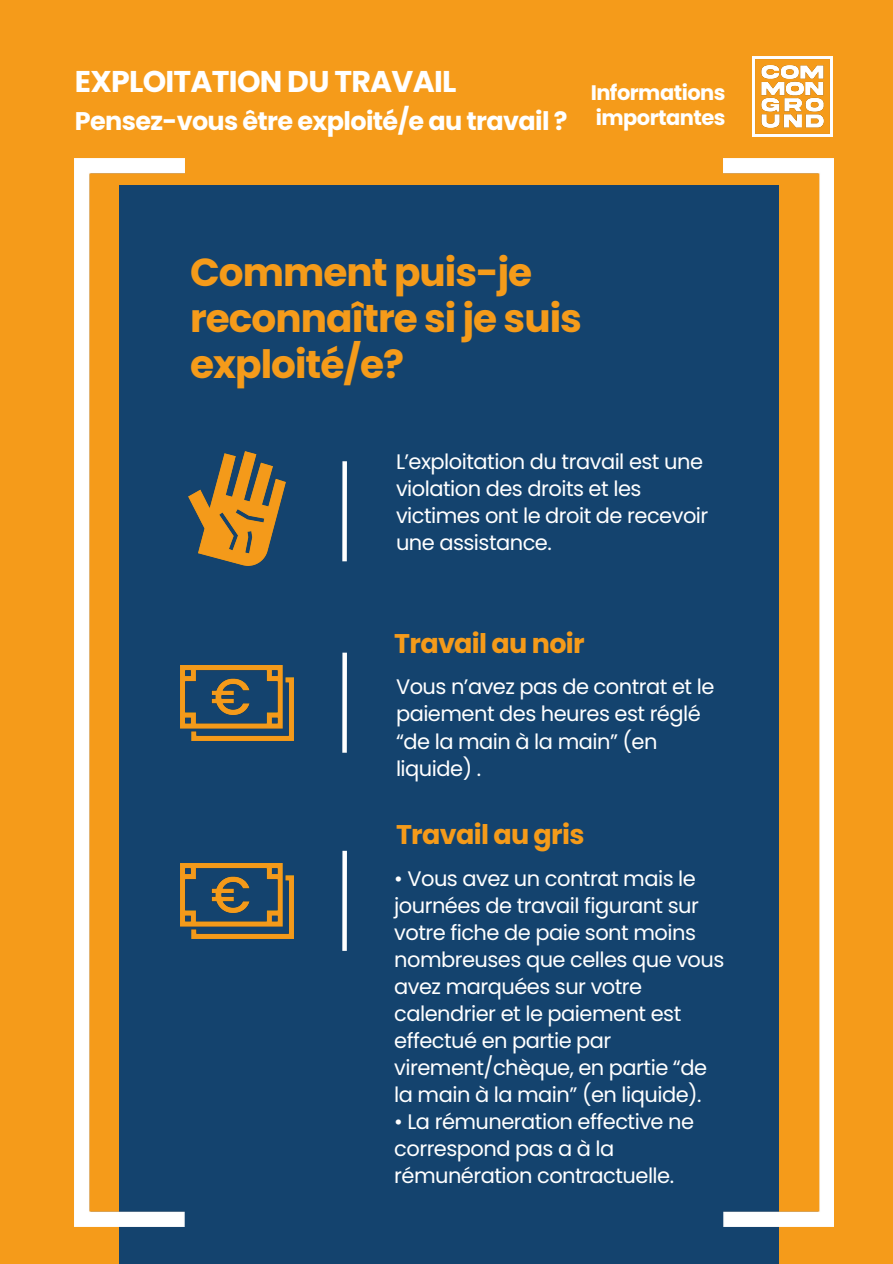
<style>
.page{position:relative;width:893px;height:1264px;background:#fff}
.page>*{position:absolute;margin:0;border:0;box-sizing:border-box;transform-origin:0 0}
.t1{font:700 39px/46.2px "Poppins";letter-spacing:-.025em;color:#f59b1a}
.t2{font:700 30px "Poppins";letter-spacing:-.025em;color:#fff}
.t3{font:700 27px "Poppins";letter-spacing:-.025em;color:#f59b1a}
.t4{font:700 25.5px "Poppins";letter-spacing:-.025em;color:#fff}
.t5{font:21px/27px "Poppins";letter-spacing:-.025em;color:#fff}
.t6{font:700 21px/24.8px "Poppins";letter-spacing:-.025em;color:#fff}
</style>
<div class="page">
<div style="left:0;top:0;width:892px;height:1263px;background:#f59b1a"></div>
<img style="left:752px;top:57px;width:80px;height:79px">
<div style="left:119px;top:185px;width:659px;height:1078px;background:#14436e"></div>
<div style="left:342px;top:461px;width:5px;height:100px;background:#fff"></div>
<div style="left:342px;top:652px;width:5px;height:100px;background:#fff"></div>
<div style="left:342px;top:850px;width:5px;height:100px;background:#fff"></div>
<img style="left:188px;top:451px;width:97px;height:114px">
<img style="left:185px;top:665px;width:108px;height:75px">
<img style="left:185px;top:864px;width:108px;height:74px">
<img style="left:74px;top:158px;width:111px;height:1068px">
<img style="left:723px;top:158px;width:110px;height:1068px">
<h3 class="t2" style="left:75px;top:61px;width:383px">EXPLOITATION DU TRAVAIL</h3>
<p class="t4" style="left:75px;top:103px;width:494px">Pensez-vous être exploité/e au travail ?</p>
<p class="t6" style="left:590px;top:81px;width:136px">Informations importantes</p>
<p class="t1" style="left:190px;top:249px;width:393px">Comment puis-je reconnaître si je suis exploité/e?</p>
<p class="t5" style="left:396px;top:448px;width:314px">L’exploitation du travail est une violation des droits et les victimes ont le droit de recevoir une assistance.</p>
<h3 class="t3" style="left:394px;top:624px;width:192px">Travail au noir</h3>
<p class="t5" style="left:396px;top:673px;width:320px">Vous n’avez pas de contrat et le paiement des heures est réglé “de la main à la main” (en liquide) .</p>
<p class="t3" style="left:396px;top:815px;width:190px">Travail au gris</p>
<h1 class="t5" style="left:394px;top:865px;width:331px">• Vous avez un contrat mais le journées de travail figurant sur votre fiche de paie sont moins nombreuses que celles que vous avez marquées sur votre calendrier et le paiement est effectué en partie par virement/chèque, en partie “de la main à la main” (en liquide).</h1>
<p class="t5" style="left:394px;top:1108px;width:301px">• La rémuneration effective ne correspond pas a à la rémunération contractuelle.</p>
</div>
